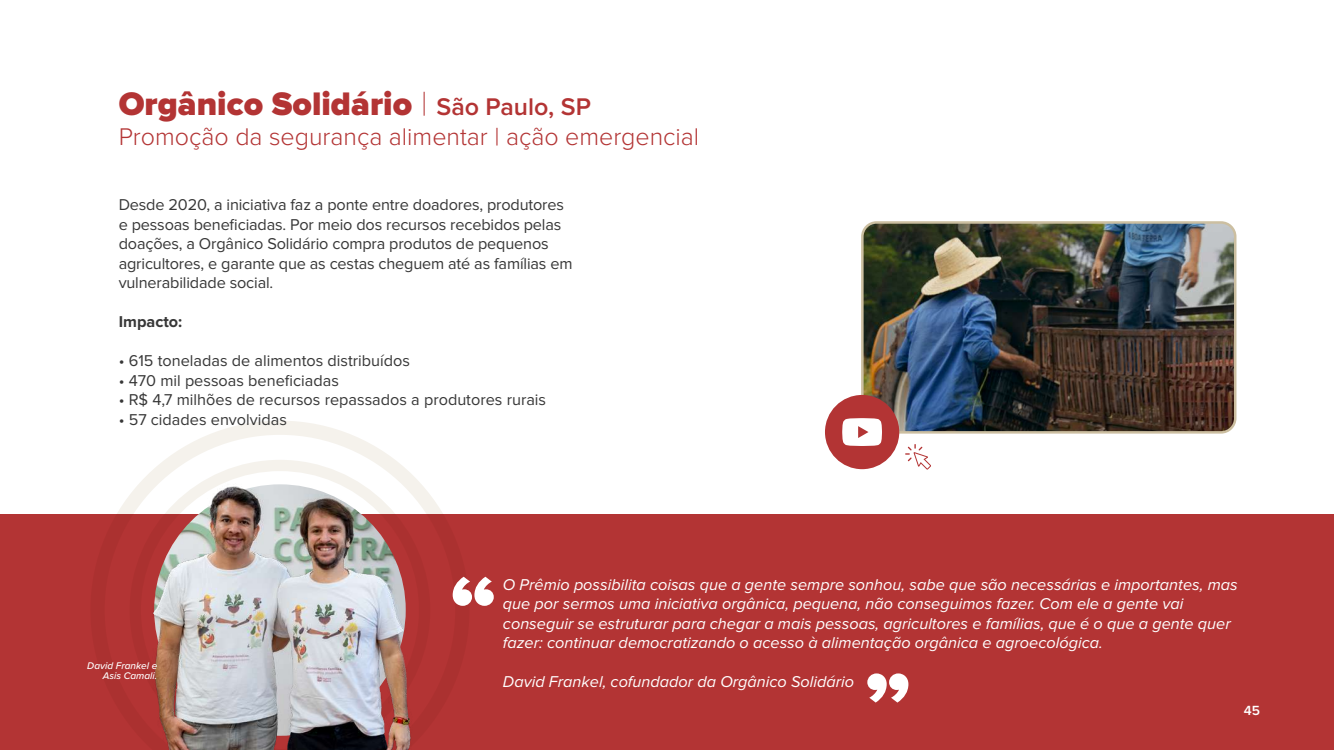
<style>
.page{position:relative;width:1334px;height:750px;background:#fff}
.page>*{position:absolute;margin:0;border:0;box-sizing:border-box;transform-origin:0 0}
.t1{font:900 33.75px "Proxima Nova";color:#b33434}
.t2{font:300 25px "Proxima Nova";color:#b33434}
.t3{font:16.25px/19.5px "Proxima Nova";letter-spacing:-.01em;color:#373737}
.t4{font:italic 16.25px/19.5px "Proxima Nova";color:#fff}
.t5{font:700 16.25px "Proxima Nova";color:#373737}
.t6{font:600 13.75px "Proxima Nova";color:#fff}
.t7{font:italic 500 10px/10px "Proxima Nova";color:#fff;text-align:right}
.s1{font-family:"Proxima Nova T";font-weight:100}
.s2{font-weight:600;font-size:25px}
</style>
<div class="page">
<div style="left:0;top:514px;width:1333px;height:236px;background:#b33434"></div>
<svg style="left:154px;top:421px;width:310px;height:156px"></svg>
<img style="left:117px;top:469px;width:328px;height:281px">
<svg style="left:452px;top:577px;width:42px;height:29px"></svg>
<svg style="left:867px;top:673px;width:41px;height:30px"></svg>
<img style="left:864px;top:224px;width:371px;height:207px">
<div style="left:861px;top:221px;width:375px;height:213px;border:2px solid #ccbfa1;border-radius:14px"></div>
<div style="left:825px;top:395px;width:74px;height:74px;background:#b33434;border-radius:50%"></div>
<svg style="left:842px;top:418px;width:40px;height:28px"></svg>
<svg style="left:905px;top:444px;width:26px;height:26px"></svg>
<h1 class="t1" style="left:119px;top:89px;width:473px">Orgânico Solidário <span class="s1">|</span> <span class="s2">São Paulo, SP</span></h1>
<h2 class="t2" style="left:119px;top:126px;width:582px">Promoção da segurança alimentar | ação emergencial</h2>
<p class="t3" style="left:119px;top:196px;width:455px">Desde 2020, a iniciativa faz a ponte entre doadores, produtores e pessoas beneficiadas. Por meio dos recursos recebidos pelas doações, a Orgânico Solidário compra produtos de pequenos agricultores, e garante que as cestas cheguem até as famílias em vulnerabilidade social.</p>
<p class="t5" style="left:119px;top:315px;width:65px">Impacto:</p>
<p class="t3" style="left:119px;top:352px;width:293px">• 615 toneladas de alimentos distribuídos</p>
<p class="t3" style="left:119px;top:371px;width:222px">• 470 mil pessoas beneficiadas</p>
<p class="t3" style="left:119px;top:391px;width:429px">• R$ 4,7 milhões de recursos repassados a produtores rurais</p>
<p class="t3" style="left:119px;top:410px;width:170px">• 57 cidades envolvidas</p>
<p class="t7" style="left:87px;top:660px;width:72px">David Frankel e<br>Asis Camali.</p>
<p class="t4" style="left:503px;top:575px;width:736px">O Prêmio possibilita coisas que a gente sempre sonhou, sabe que são necessárias e importantes, mas que por sermos uma iniciativa orgânica, pequena, não conseguimos fazer. Com ele a gente vai conseguir se estruturar para chegar a mais pessoas, agricultores e famílias, que é o que a gente quer fazer: continuar democratizando o acesso à alimentação orgânica e agroecológica.</p>
<p class="t4" style="left:503px;top:673px;width:353px">David Frankel, cofundador da Orgânico Solidário</p>
<p class="t6" style="left:1243px;top:704px;width:18px">45</p>
</div>
